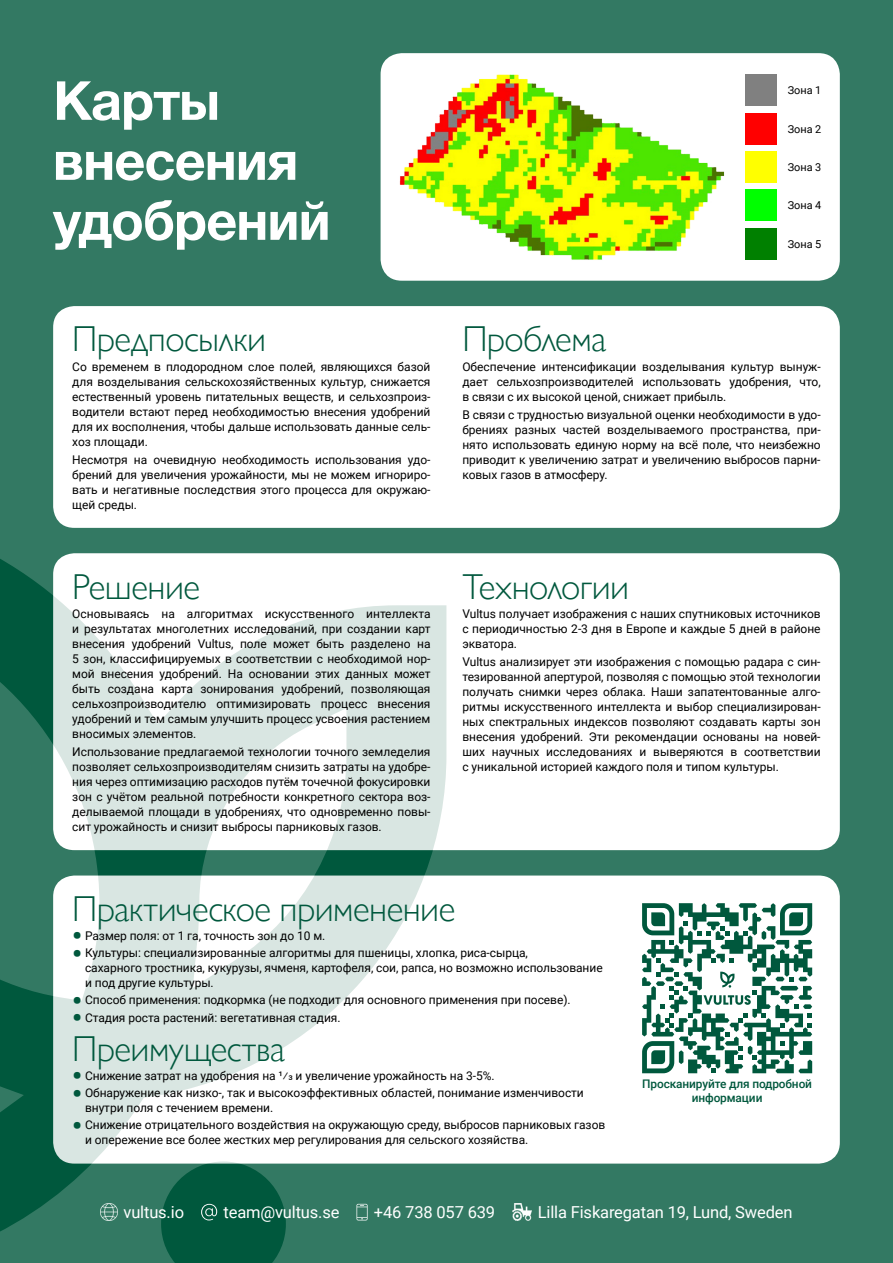
<style>
.page{position:relative;width:893px;height:1263px;background:#337963}
.page>*{position:absolute;margin:0;border:0;box-sizing:border-box;transform-origin:0 0}
.t1{font:700 54px/60px "Helvetica Neue Cyr";letter-spacing:-.015em;color:#fff}
.t2{font:300 36px "Gill Sans Nova";letter-spacing:-.015em;color:#00583d}
.t3{font:16.5px "Roboto";letter-spacing:-.01em;color:#fff}
.t4{font:12px/15px "Roboto";letter-spacing:-.005em;color:#000;text-align:justify}
.t5{font:500 11.85px/14.1px "Roboto";letter-spacing:-.01em;color:#00583d;text-align:center}
.t6{font:10.95px "Roboto";letter-spacing:-.005em;color:#000}
.s1{font-weight:900;font-size:27px;color:#00583d}
</style>
<div class="page">
<div style="left:53px;top:306px;width:787px;height:222px;background:#fff;border-radius:21px"></div>
<div style="left:53px;top:553px;width:787px;height:297px;background:#fff;border-radius:21px"></div>
<div style="left:53px;top:875px;width:787px;height:288px;background:#fff;border-radius:21px"></div>
<svg style="left:0;top:506px;width:446px;height:726px"></svg>
<img style="left:101px;top:1204px;width:16px;height:16px">
<img style="left:512px;top:1204px;width:19px;height:16px">
<svg style="left:161px;top:1161px;width:125px;height:102px"></svg>
<svg style="left:356px;top:1204px;width:12px;height:16px"></svg>
<div style="left:381px;top:53px;width:459px;height:228px;background:#fff;border-radius:21px"></div>
<div style="left:745px;top:74px;width:32px;height:32px;background:#808080"></div>
<div style="left:745px;top:113px;width:32px;height:32px;background:#f00"></div>
<div style="left:745px;top:151px;width:32px;height:32px;background:#ff0"></div>
<div style="left:745px;top:189px;width:32px;height:32px;background:#0f0"></div>
<div style="left:745px;top:228px;width:32px;height:31px;background:#008000"></div>
<svg style="left:642px;top:903px;width:170px;height:170px"></svg>
<img style="left:399px;top:74px;width:326px;height:186px">
<h1 class="t1" style="left:53px;top:71px;width:279px">Карты внесения удобрений</h1>
<h2 class="t2" style="left:72px;top:317px;width:195px">Предпосылки</h2>
<p class="t4" style="left:72px;top:358px;width:360px">Со временем в плодородном слое полей, являющихся базой для возделывания сельскохозяйственных культур, снижается естественный уровень питательных веществ, и сельхозпроиз&shy;водители встают перед необходимостью внесения удобрений для их восполнения, чтобы дальше использовать данные сель&shy;хоз площади.</p>
<p class="t4" style="left:72px;top:451px;width:360px">Несмотря на очевидную необходимость использования удо&shy;брений для увеличения урожайности, мы не можем игнориро&shy;вать и негативные последствия этого процесса для окружаю&shy;щей среды.</p>
<h2 class="t2" style="left:72px;top:564px;width:129px">Решение</h2>
<p class="t4" style="left:72px;top:606px;width:360px">Основываясь на алгоритмах искусственного интеллекта и результатах многолетних исследований, при создании карт внесения удобрений Vultus, поле может быть разделено на 5 зон, классифицируемых в соответствии с необходимой нор&shy;мой внесения удобрений. На основании этих данных может быть создана карта зонирования удобрений, позволяющая сельхозпроизводителю оптимизировать процесс внесения удобрений и тем самым улучшить процесс усвоения растением вносимых элементов.</p>
<p class="t4" style="left:72px;top:744px;width:360px">Использование предлагаемой технологии точного земледелия позволяет сельхозпроизводителям снизить затраты на удобре&shy;ния через оптимизацию расходов путём точечной фокусировки зон с учётом реальной потребности конкретного сектора воз&shy;делываемой площади в удобрениях, что одновременно повы&shy;сит урожайность и снизит выбросы парниковых газов.</p>
<p class="t6" style="left:788px;top:83px;width:35px">Зона 1</p>
<p class="t6" style="left:788px;top:121px;width:35px">Зона 2</p>
<p class="t6" style="left:788px;top:159px;width:35px">Зона 3</p>
<p class="t6" style="left:788px;top:198px;width:35px">Зона 4</p>
<p class="t6" style="left:788px;top:236px;width:35px">Зона 5</p>
<h2 class="t2" style="left:462px;top:317px;width:145px">Проблема</h2>
<p class="t4" style="left:462px;top:358px;width:360px">Обеспечение интенсификации возделывания культур вынуж&shy;дает сельхозпроизводителей использовать удобрения, что, в связи с их высокой ценой, снижает прибыль.</p>
<p class="t4" style="left:462px;top:406px;width:360px">В связи с трудностью визуальной оценки необходимости в удо&shy;брениях разных частей возделываемого пространства, при&shy;нято использовать единую норму на всё поле, что неизбежно приводит к увеличению затрат и увеличению выбросов парни&shy;ковых газов в атмосферу.</p>
<h2 class="t2" style="left:462px;top:564px;width:168px">Технологии</h2>
<p class="t4" style="left:462px;top:606px;width:360px">Vultus получает изображения с наших спутниковых источников с периодичностью 2-3 дня в Европе и каждые 5 дней в районе экватора.</p>
<p class="t4" style="left:462px;top:654px;width:360px">Vultus анализирует эти изображения с помощью радара с син&shy;тезированной апертурой, позволяя с помощью этой технологии получать снимки через облака. Наши запатентованные алго&shy;ритмы искусственного интеллекта и выбор специализирован&shy;ных спектральных индексов позволяют создавать карты зон внесения удобрений. Эти рекомендации основаны на новей&shy;ших научных исследованиях и выверяются в соответствии с уникальной историей каждого поля и типом культуры.</p>
<h2 class="t2" style="left:72px;top:887px;width:384px">Практическое применение</h2>
<p class="t4" style="left:72px;top:928px;width:255px"><span class="s1">•</span> Размер поля: от 1 га, точность зон до 10 м.</p>
<p class="t4" style="left:85px;top:945px;width:519px;text-align:left;text-indent:-13px"><span class="s1">•</span> Культуры: специализированные алгоритмы для пшеницы, хлопка, риса-сырца,<br>сахарного тростника, кукурузы, ячменя, картофеля, сои, рапса, но возможно использование и под другие культуры.</p>
<p class="t4" style="left:72px;top:992px;width:500px"><span class="s1">•</span> Способ применения: подкормка (не подходит для основного применения при посеве).</p>
<p class="t4" style="left:72px;top:1009px;width:270px"><span class="s1">•</span> Стадия роста растений: вегетативная стадия.</p>
<h2 class="t2" style="left:72px;top:1027px;width:214px">Преимущества</h2>
<p class="t4" style="left:72px;top:1068px;width:424px"><span class="s1">•</span> Снижение затрат на удобрения на 1/3 и увеличение урожайность на 3-5%.</p>
<p class="t4" style="left:85px;top:1085px;width:500px;text-indent:-13px"><span class="s1">•</span> Обнаружение как низко-, так и высокоэффективных областей, понимание изменчивости внутри поля с течением времени.</p>
<p class="t4" style="left:85px;top:1117px;width:522px;text-indent:-13px"><span class="s1">•</span> Снижение отрицательного воздействия на окружающую среду, выбросов парниковых газов и опережение все более жестких мер регулирования для сельского хозяйства.</p>
<p class="t5" style="left:642px;top:1076px;width:171px">Просканируйте для подробной информации</p>
<h3 class="t3" style="left:124px;top:1201px;width:62px">vultus.io</h3>
<h3 class="t3" style="left:224px;top:1201px;width:117px">team@vultus.se</h3>
<h3 class="t3" style="left:374px;top:1201px;width:123px">+46 738 057 639</h3>
<h3 class="t3" style="left:538px;top:1201px;width:256px">Lilla Fiskaregatan 19, Lund, Sweden</h3>
</div>
